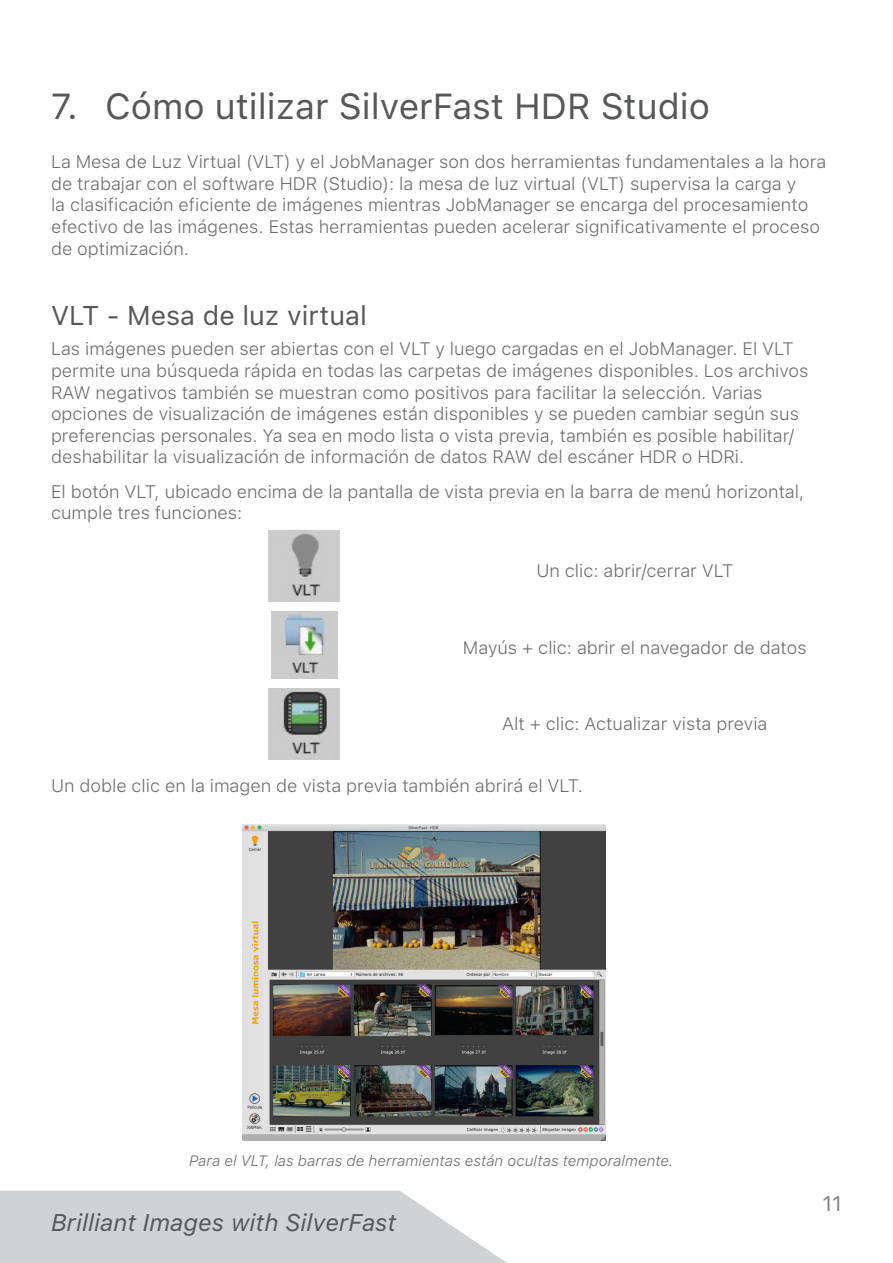
<style>
.page{position:relative;width:893px;height:1263px;background:#fff}
.page>*{position:absolute;margin:0;border:0;box-sizing:border-box;transform-origin:0 0}
.Überschrift{font:36px "SF Pro Text";color:#57585a}
.Überschrift_Box{font:27px "SF Pro Text";color:#57585a}
.t1{font:italic 24px "SF Pro Text";color:#57585a}
.t2{font:21px "SF Pro Text";color:#808285}
.Text{font:300 18px/21.6px "SF Pro Text";color:#6c6d70}
.Bildunterschrift{font:italic 300 15px "SF Pro Text";color:#6c6d70}
</style>
<div class="page">
<img style="left:269px;top:531px;width:70px;height:70px">
<img style="left:271px;top:612px;width:66px;height:66px">
<img style="left:269px;top:688px;width:70px;height:71px">
<img style="left:243px;top:824px;width:362px;height:317px">
<svg style="left:0;top:1191px;width:507px;height:72px"></svg>
<p class="Überschrift" style="left:51px;top:86px;width:660px">7. Cómo utilizar SilverFast HDR Studio</p>
<p class="Text" style="left:51px;top:151px;width:777px">La Mesa de Luz Virtual (VLT) y el JobManager son dos herramientas fundamentales a la hora de trabajar con el software HDR (Studio): la mesa de luz virtual (VLT) supervisa la carga y<br>la clasificación eficiente de imágenes mientras JobManager se encarga del procesamiento efectivo de las imágenes. Estas herramientas pueden acelerar significativamente el proceso de optimización.</p>
<p class="Überschrift_Box" style="left:51px;top:300px;width:317px">VLT - Mesa de luz virtual</p>
<p class="Text" style="left:51px;top:338px;width:759px">Las imágenes pueden ser abiertas con el VLT y luego cargadas en el JobManager. El VLT permite una búsqueda rápida en todas las carpetas de imágenes disponibles. Los archivos RAW negativos también se muestran como positivos para facilitar la selección. Varias opciones de visualización de imágenes están disponibles y se pueden cambiar según sus preferencias personales. Ya sea en modo lista o vista previa, también es posible habilitar/ deshabilitar la visualización de información de datos RAW del escáner HDR o HDRi.</p>
<p class="Text" style="left:51px;top:481px;width:755px">El botón VLT, ubicado encima de la pantalla de vista previa en la barra de menú horizontal, cumple tres funciones:</p>
<p class="Text" style="left:536px;top:560px;width:199px">Un clic: abrir/cerrar VLT</p>
<p class="Text" style="left:463px;top:636px;width:345px">Mayús + clic: abrir el navegador de datos</p>
<p class="Text" style="left:502px;top:713px;width:267px">Alt + clic: Actualizar vista previa</p>
<p class="Text" style="left:51px;top:775px;width:533px">Un doble clic en la imagen de vista previa también abrirá el VLT.</p>
<p class="Bildunterschrift" style="left:189px;top:1152px;width:486px">Para el VLT, las barras de herramientas están ocultas temporalmente.</p>
<h3 class="t1" style="left:51px;top:1208px;width:347px">Brilliant Images with SilverFast</h3>
<p class="t2" style="left:822px;top:1191px;width:21px">11</p>
</div>
